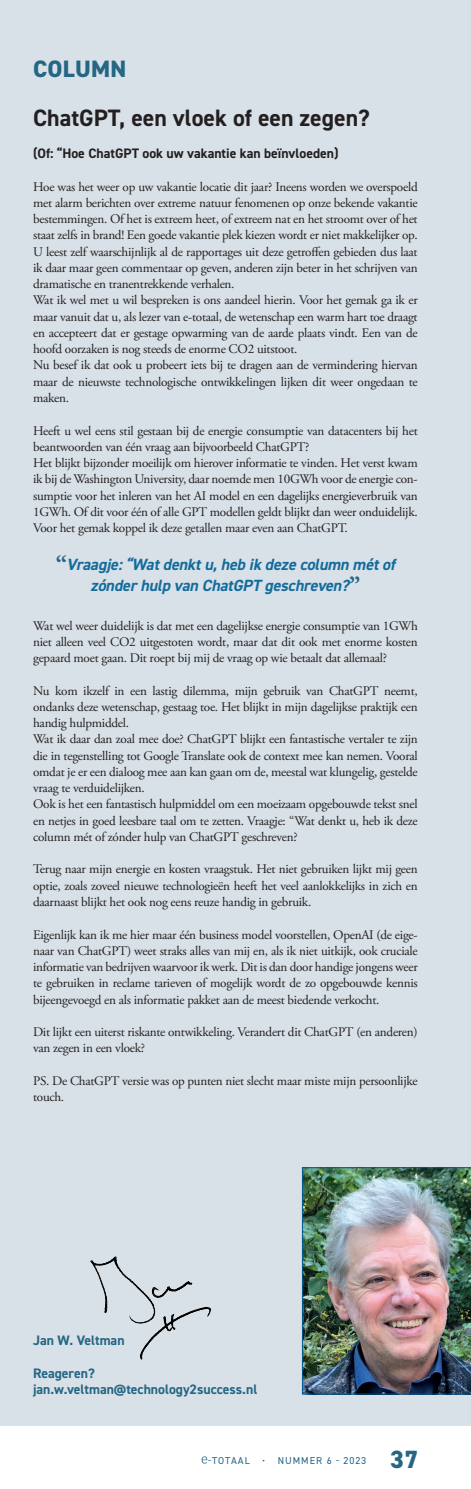
<style>
.page{position:relative;width:471px;height:1489px;background:#fff}
.page>*{position:absolute;margin:0;border:0;box-sizing:border-box;transform-origin:0 0}
.t1{font:800 25px "DIN2014";color:#246684}
.t2{font:700 23.75px "DIN2014";color:#231f20}
.t3{font:800 23.75px "DIN2014";letter-spacing:.01em;color:#246684}
.t4{font:italic 700 16.25px/21.2px "DIN2014";color:#146c9c;text-align:center}
.t5{font:700 13.75px/16.2px "DIN2014";color:#246684}
.t6{font:700 13.75px "DIN2014";color:#231f20}
.t7{font:13.12px/16.2px "Adobe Garamond Pro";letter-spacing:-.02em;color:#231f20}
.t8{font:10px "DIN2014";letter-spacing:.1em;color:#246684}
.s1{font-family:"Adobe Garamond Pro";font-style:normal;font-size:23.75px;color:#246684}
</style>
<div class="page">
<svg style="left:201px;top:1456px;width:6px;height:7px"></svg>
<div style="left:1px;top:0;width:469px;height:1425px;background:#d8e1e7"></div>
<img style="left:90px;top:1256px;width:122px;height:104px">
<img style="left:302px;top:1167px;width:168px;height:227px">
<h2 class="t3" style="left:33px;top:53px;width:94px">COLUMN</h2>
<h2 class="t2" style="left:33px;top:102px;width:338px">ChatGPT, een vloek of een zegen?</h2>
<p class="t6" style="left:33px;top:144px;width:306px">(Of: “Hoe ChatGPT ook uw vakantie kan beïnvloeden)</p>
<p class="t7" style="left:33px;top:179px;width:385px">Hoe was het weer op uw vakantie locatie dit jaar? Ineens worden we overspoeld met alarm berichten over extreme natuur fenomenen op onze bekende vakantie bestemmingen. Of het is extreem heet, of extreem nat en het stroomt over of het staat zelfs in brand! Een goede vakantie plek kiezen wordt er niet makkelijker op.<br>U leest zelf waarschijnlijk al de rapportages uit deze getroffen gebieden dus laat ik daar maar geen commentaar op geven, anderen zijn beter in het schrijven van dramatische en tranentrekkende verhalen.<br>Wat ik wel met u wil bespreken is ons aandeel hierin. Voor het gemak ga ik er maar vanuit dat u, als lezer van e-totaal, de wetenschap een warm hart toe draagt en accepteert dat er gestage opwarming van de aarde plaats vindt. Een van de hoofd oorzaken is nog steeds de enorme CO2 uitstoot.<br>Nu besef ik dat ook u probeert iets bij te dragen aan de vermindering hiervan maar de nieuwste technologische ontwikkelingen lijken dit weer ongedaan te maken.</p>
<p class="t7" style="left:33px;top:422px;width:385px">Heeft u wel eens stil gestaan bij de energie consumptie van datacenters bij het beantwoorden van één vraag aan bijvoorbeeld ChatGPT?<br>Het blijkt bijzonder moeilijk om hierover informatie te vinden. Het verst kwam ik bij de Washington University, daar noemde men 10GWh voor de energie con&shy;sumptie voor het inleren van het AI model en een dagelijks energieverbruik van 1GWh. Of dit voor één of alle GPT modellen geldt blijkt dan weer onduidelijk.<br>Voor het gemak koppel ik deze getallen maar even aan ChatGPT.</p>
<p class="t4" style="left:56px;top:553px;width:344px"><span class="s1">“</span> Vraagje:“Watdenktu,heb ik dezecolumn métof zónderhulp van ChatGPT geschreven?<span class="s1">”</span></p>
<p class="t7" style="left:33px;top:617px;width:385px;text-align:justify">Wat wel weer duidelijk is dat met een dagelijkse energie consumptie van 1GWh niet alleen veel CO2 uitgestoten wordt, maar dat dit ook met enorme kosten gepaard moet gaan. Dit roept bij mij de vraag op wie betaalt dat allemaal?</p>
<p class="t7" style="left:33px;top:682px;width:385px">Nu kom ikzelf in een lastig dilemma, mijn gebruik van ChatGPT neemt, ondanks deze wetenschap, gestaag toe. Het blijkt in mijn dagelijkse praktijk een handig hulpmiddel.<br>Wat ik daar dan zoal mee doe? ChatGPT blijkt een fantastische vertaler te zijn die in tegenstelling tot Google Translate ook de context mee kan nemen. Vooral omdat je er een dialoog mee aan kan gaan om de, meestal wat klungelig, gestelde vraag te verduidelijken.<br>Ook is het een fantastisch hulpmiddel om een moeizaam opgebouwde tekst snel en netjes in goed leesbare taal om te zetten. Vraagje: “Wat denkt u, heb ik deze column mét of zónder hulp van ChatGPT geschreven?</p>
<p class="t7" style="left:33px;top:861px;width:385px;text-align:justify">Terug naar mijn energie en kosten vraagstuk. Het niet gebruiken lijkt mij geen optie, zoals zoveel nieuwe technologieën heeft het veel aanlokkelijks in zich en daarnaast blijkt het ook nog eens reuze handig in gebruik.</p>
<p class="t7" style="left:33px;top:926px;width:385px;text-align:justify">Eigenlijk kan ik me hier maar één business model voorstellen, OpenAI (de eige&shy;naar van ChatGPT) weet straks alles van mij en, als ik niet uitkijk, ook cruciale informatie van bedrijven waarvoor ik werk. Dit is dan door handige jongens weer te gebruiken in reclame tarieven of mogelijk wordt de zo opgebouwde kennis bijeengevoegd en als informatie pakket aan de meest biedende verkocht.</p>
<p class="t7" style="left:33px;top:1024px;width:385px">Dit lijkt een uiterst riskante ontwikkeling. Verandert dit ChatGPT (en anderen) van zegen in een vloek?</p>
<p class="t7" style="left:33px;top:1072px;width:385px">PS. De ChatGPT versie was op punten niet slecht maar miste mijn persoonlijke touch.</p>
<p class="t5" style="left:33px;top:1331px;width:93px">Jan W. Veltman</p>
<p class="t5" style="left:33px;top:1364px;width:225px">Reageren? jan.w.veltman@technology2success.nl</p>
<p class="t8" style="left:208px;top:1453px;width:159px">-TOTAAL • NUMMER 6 - 2023</p>
<h1 class="t1" style="left:389px;top:1442px;width:30px">37</h1>
</div>
